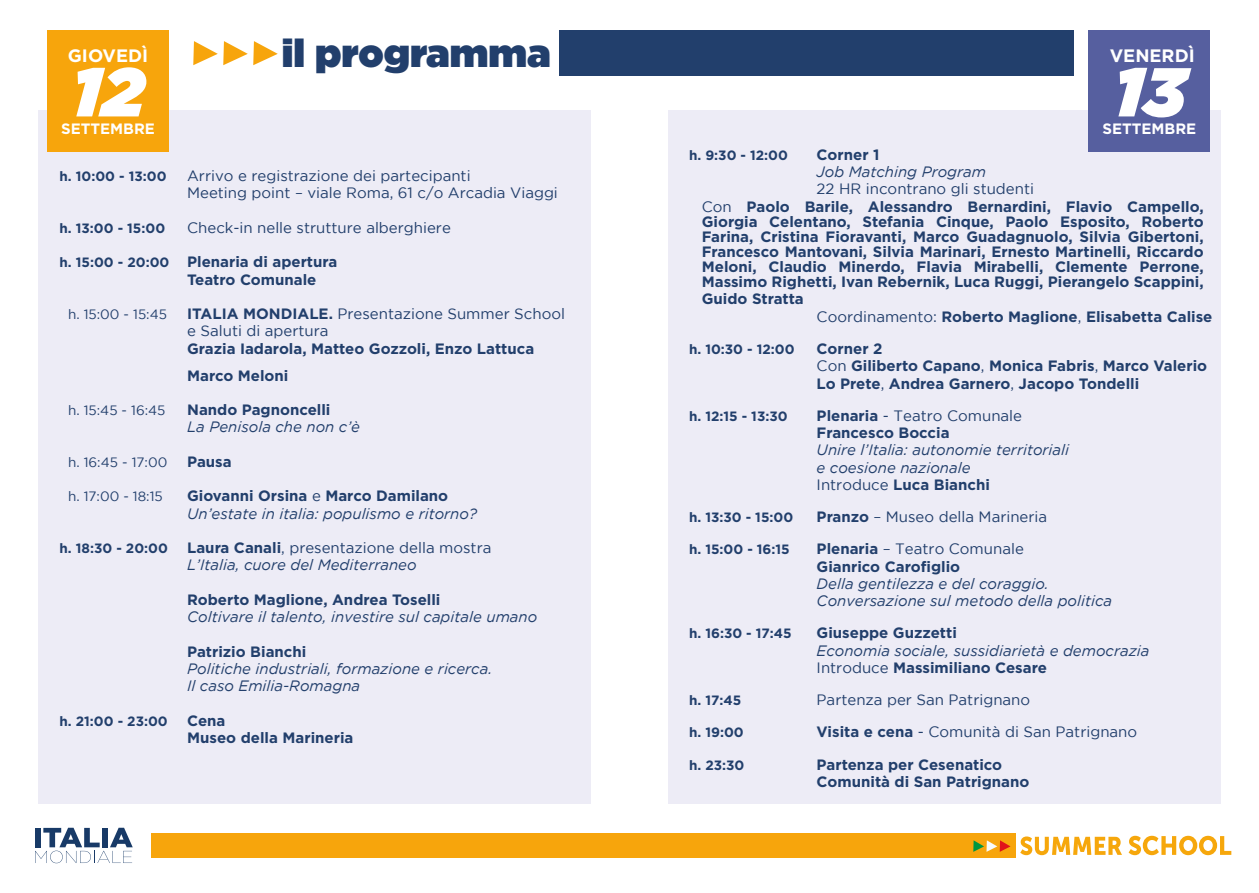
<style>
.page{position:relative;width:1259px;height:893px;background:#fff}
.page>*{position:absolute;margin:0;border:0;box-sizing:border-box;transform-origin:0 0}
.t1{font:italic 900 69px "Gotham";color:#fff}
.t2{font:900 39px "Gotham";color:#223f6c}
.t3{font:700 18px "Gotham";color:#fff}
.t4{font:700 15px/17.2px "Gotham";color:#223f6c}
.t5{font:italic 15px/17.2px "Gotham";color:#223f6c}
.t6{font:15px/17.2px "Gotham";color:#223f6c}
.t7{font:700 15px "Gotham";color:#fff}
.t8{font:700 13.5px "Gotham";color:#223f6c}
.t9{font:13.5px "Gotham";color:#223f6c}
.s1{font-size:13.5px}
.s2{font-weight:700}
.s3{font-weight:700;font-style:normal}
.s4{font-style:normal}
.s5{font-weight:400}
</style>
<div class="page">
<div style="left:38px;top:111px;width:553px;height:693px;background:#edecf6"></div>
<div style="left:668px;top:111px;width:552px;height:693px;background:#edecf6"></div>
<div style="left:48px;top:31px;width:121px;height:121px;background:#f7a50c"></div>
<div style="left:1089px;top:31px;width:121px;height:121px;background:#565f9f"></div>
<div style="left:559px;top:31px;width:515px;height:45px;background:#223f6c"></div>
<svg style="left:193px;top:41px;width:85px;height:24px"></svg>
<div style="left:151px;top:833px;width:538px;height:24px;background:#f7a50c"></div>
<div style="left:659px;top:833px;width:356px;height:24px;background:#f7a50c"></div>
<svg style="left:35px;top:828px;width:98px;height:35px"></svg>
<svg style="left:973px;top:840px;width:37px;height:12px"></svg>
<svg style="left:1020px;top:836px;width:102px;height:19px"></svg>
<svg style="left:1128px;top:836px;width:103px;height:19px"></svg>
<p class="t3" style="left:68px;top:46px;width:82px">GIOVEDÌ</p>
<h1 class="t1" style="left:71px;top:52px;width:75px">12</h1>
<p class="t7" style="left:61px;top:120px;width:95px">SETTEMBRE</p>
<h2 class="t2" style="left:282px;top:31px;width:270px">il programma</h2>
<p class="t8" style="left:60px;top:168px;width:108px">h. 10:00 - 13:00</p>
<p class="t6" style="left:187px;top:167px;width:372px">Arrivo e registrazione dei partecipanti<br>Meeting point – viale Roma, 61 c/o Arcadia Viaggi</p>
<p class="t8" style="left:60px;top:220px;width:107px">h. 13:00 - 15:00</p>
<p class="t6" style="left:187px;top:219px;width:265px">Check-in nelle strutture alberghiere</p>
<p class="t4" style="left:187px;top:253px;width:152px;text-indent:-128px"><span class="s1">h. 15:00 - 20:00</span> Plenaria di apertura<br>Teatro Comunale</p>
<p class="t9" style="left:68px;top:307px;width:100px">h. 15:00 - 15:45</p>
<p class="t6" style="left:187px;top:305px;width:379px"><span class="s2">ITALIA MONDIALE.</span> Presentazione Summer School e Saluti di apertura</p>
<p class="t4" style="left:187px;top:334px;width:349px;line-height:27px">Grazia Iadarola, Matteo Gozzoli, Enzo Lattuca<br>Marco Meloni</p>
<p class="t9" style="left:68px;top:403px;width:99px">h. 15:45 - 16:45</p>
<p class="t4" style="left:187px;top:401px;width:145px">Nando Pagnoncelli</p>
<p class="t5" style="left:187px;top:418px;width:174px">La Penisola che non c’è</p>
<p class="t9" style="left:68px;top:455px;width:101px">h. 16:45 - 17:00</p>
<p class="t4" style="left:187px;top:452px;width:46px">Pausa</p>
<p class="t9" style="left:68px;top:489px;width:96px">h. 17:00 - 18:15</p>
<p class="t5" style="left:187px;top:487px;width:291px"><span class="s3">Giovanni Orsina</span> <span class="s4">e</span> <span class="s3">Marco Damilano<br></span>Un’estate in italia: populismo e ritorno?</p>
<p class="t8" style="left:60px;top:540px;width:110px">h. 18:30 - 20:00</p>
<p class="t5" style="left:187px;top:539px;width:306px"><span class="s3">Laura Canali</span><span class="s4">, presentazione della mostra<br></span>L’Italia, cuore del Mediterraneo</p>
<p class="t4" style="left:187px;top:590px;width:255px">Roberto Maglione, Andrea Toselli</p>
<p class="t5" style="left:187px;top:608px;width:352px">Coltivare il talento, investire sul capitale umano</p>
<p class="t4" style="left:187px;top:642px;width:121px">Patrizio Bianchi</p>
<p class="t5" style="left:187px;top:660px;width:306px">Politiche industriali, formazione e ricerca.<br>Il caso Emilia-Romagna</p>
<p class="t8" style="left:60px;top:713px;width:110px">h. 21:00 - 23:00</p>
<p class="t4" style="left:187px;top:711px;width:168px">Cena<br>Museo della Marineria</p>
<p class="t3" style="left:1109px;top:46px;width:86px">VENERDÌ</p>
<h1 class="t1" style="left:1113px;top:52px;width:73px">13</h1>
<p class="t7" style="left:1102px;top:120px;width:95px">SETTEMBRE</p>
<p class="t8" style="left:689px;top:147px;width:100px">h. 9:30 - 12:00</p>
<p class="t4" style="left:816px;top:145px;width:64px">Corner 1</p>
<p class="t5" style="left:816px;top:163px;width:171px">Job Matching Program</p>
<p class="t4" style="left:702px;top:180px;width:503px;text-indent:115px"><span class="s5">22 HR incontrano gli studenti<br>Con</span> Paolo Barile, Alessandro Bernardini, Flavio Campello,</p>
<p class="t4" style="left:702px;top:213px;width:503px;line-height:15px;text-align:justify">Giorgia Celentano, Stefania Cinque, Paolo Esposito, Roberto Farina, Cristina Fioravanti, Marco Guadagnuolo, Silvia Gibertoni, Francesco Mantovani, Silvia Marinari, Ernesto Martinelli, Riccardo Meloni, Claudio Minerdo, Flavia Mirabelli, Clemente Perrone, Massimo Righetti, Ivan Rebernik, Luca Ruggi, Pierangelo Scappini,</p>
<p class="t4" style="left:702px;top:289px;width:103px">Guido Stratta</p>
<p class="t4" style="left:816px;top:307px;width:397px"><span class="s5">Coordinamento:</span> Roberto Maglione<span class="s5">,</span> Elisabetta Calise</p>
<p class="t8" style="left:689px;top:341px;width:107px">h. 10:30 - 12:00</p>
<p class="t4" style="left:816px;top:340px;width:392px">Corner 2<br><span class="s5">Con</span> Giliberto Capano<span class="s5">,</span> Monica Fabris<span class="s5">,</span> Marco Valerio<br>Lo Prete<span class="s5">,</span> Andrea Garnero<span class="s5">,</span> Jacopo Tondelli</p>
<p class="t8" style="left:689px;top:408px;width:100px">h. 12:15 - 13:30</p>
<p class="t4" style="left:816px;top:406px;width:207px">Plenaria <span class="s5">- Teatro Comunale<br></span>Francesco Boccia</p>
<p class="t5" style="left:816px;top:441px;width:254px">Unire l’Italia: autonomie territoriali e coesione nazionale<br><span class="s4">Introduce</span> <span class="s3">Luca Bianchi</span></p>
<p class="t8" style="left:689px;top:509px;width:106px">h. 13:30 - 15:00</p>
<p class="t6" style="left:816px;top:508px;width:232px"><span class="s2">Pranzo</span> – Museo della Marineria</p>
<p class="t8" style="left:689px;top:542px;width:102px">h. 15:00 - 16:15</p>
<p class="t4" style="left:816px;top:540px;width:209px">Plenaria <span class="s5">– Teatro Comunale<br></span>Gianrico Carofiglio</p>
<p class="t5" style="left:816px;top:575px;width:297px">Della gentilezza e del coraggio.<br>Conversazione sul metodo della politica</p>
<p class="t8" style="left:689px;top:626px;width:104px">h. 16:30 - 17:45</p>
<p class="t4" style="left:816px;top:624px;width:142px">Giuseppe Guzzetti</p>
<p class="t5" style="left:816px;top:642px;width:334px">Economia sociale, sussidiarietà e democrazia<br><span class="s4">Introduce</span> <span class="s3">Massimiliano Cesare</span></p>
<p class="t8" style="left:689px;top:692px;width:54px">h. 17:45</p>
<p class="t6" style="left:816px;top:691px;width:215px">Partenza per San Patrignano</p>
<p class="t8" style="left:689px;top:725px;width:56px">h. 19:00</p>
<p class="t6" style="left:816px;top:723px;width:322px"><span class="s2">Visita e cena</span> - Comunità di San Patrignano</p>
<p class="t8" style="left:689px;top:757px;width:57px">h. 23:30</p>
<p class="t4" style="left:816px;top:755px;width:214px">Partenza per Cesenatico<br>Comunità di San Patrignano</p>
</div>
